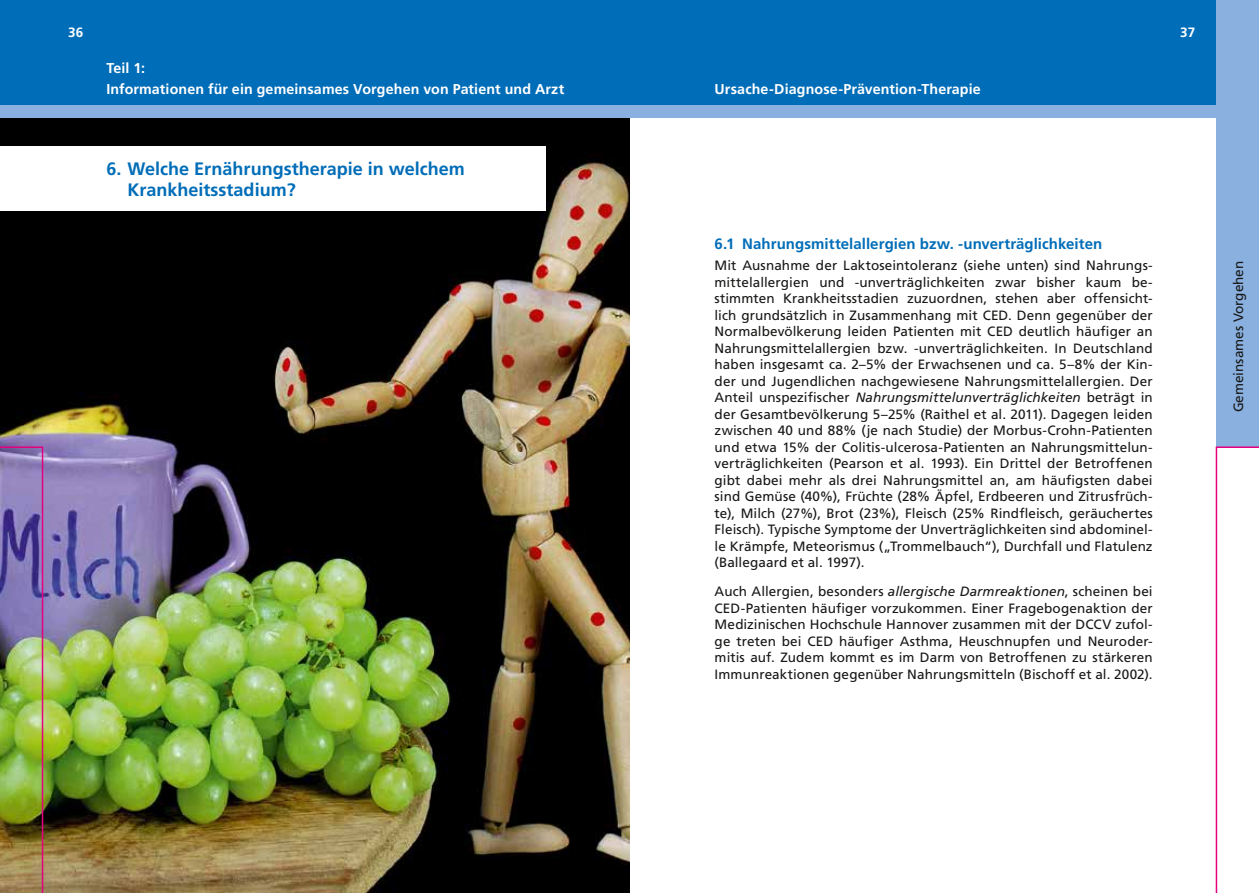
<style>
.page{position:relative;width:1259px;height:893px;background:#fff}
.page>*{position:absolute;margin:0;border:0;box-sizing:border-box;transform-origin:0 0}
.t1{font:700 18px/21px "Frutiger LT Std";color:#006db8}
.t2{font:700 15px "Frutiger LT Std";letter-spacing:.005em;color:#006db8}
.t3{font:700 14.25px/21px "Frutiger LT Std";letter-spacing:.01em;color:#fff}
.t4{font:13.5px/16.5px "Frutiger LT Std";letter-spacing:.005em;color:#181716;text-align:justify}
.t5{font:700 13.5px "Frutiger LT Std";color:#fff}
.s1{font-style:italic}
</style>
<div class="page">
<img style="left:0;top:118px;width:629px;height:775px">
<div style="left:0;top:146px;width:546px;height:64px;background:#fff"></div>
<div style="left:617px;top:0;width:642px;height:106px;background:#006db8"></div>
<div style="left:617px;top:105px;width:642px;height:13px;background:#89b0de"></div>
<div style="left:1216px;top:0;width:43px;height:446px;background:#89b0de"></div>
<svg style="left:1215px;top:446px;width:44px;height:447px"></svg>
<div style="left:0;top:0;width:642px;height:106px;background:#006db8"></div>
<div style="left:0;top:105px;width:642px;height:13px;background:#89b0de"></div>
<img style="left:0;top:446px;width:43px;height:447px">
<p class="t5" style="left:68px;top:25px;width:17px">36</p>
<p class="t3" style="left:106px;top:57px;width:459px">Teil 1:<br>Informationen für ein gemeinsames Vorgehen von Patient und Arzt</p>
<h1 class="t1" style="left:128px;top:158px;width:339px;text-indent:-21px">6. Welche Ernährungstherapie in welchem<br>Krankheitsstadium?</h1>
<p class="t3" style="left:714px;top:78px;width:268px">Ursache-Diagnose-Prävention-Therapie</p>
<p class="t5" style="left:1180px;top:25px;width:17px">37</p>
<p class="t2" style="left:714px;top:235px;width:389px">6.1 Nahrungsmittelallergien bzw. -unverträglichkeiten</p>
<p class="t4" style="left:714px;top:257px;width:440px">Mit Ausnahme der Laktoseintoleranz (siehe unten) sind Nahrungs&shy;mittelallergien und -unverträglichkeiten zwar bisher kaum be&shy;stimmten Krankheitsstadien zuzuordnen, stehen aber offensicht&shy;lich grundsätzlich in Zusammenhang mit CED. Denn gegenüber der Normalbevölkerung leiden Patienten mit CED deutlich häufiger an Nahrungsmittelallergien bzw. -unverträglichkeiten. In Deutschland haben insgesamt ca. 2–5% der Erwachsenen und ca. 5–8% der Kin&shy;der und Jugendlichen nachgewiesene Nahrungsmittelallergien. Der Anteil unspezifischer <span class="s1">Nahrungsmittelunverträglichkeiten</span> beträgt in der Gesamtbevölkerung 5–25% (Raithel et al. 2011). Dagegen leiden zwischen 40 und 88% (je nach Studie) der Morbus-Crohn-Patienten und etwa 15% der Colitis-ulcerosa-Patienten an Nahrungsmittelun&shy;verträglichkeiten (Pearson et al. 1993). Ein Drittel der Betroffenen gibt dabei mehr als drei Nahrungsmittel an, am häufigsten dabei sind Gemüse (40%), Früchte (28% Äpfel, Erdbeeren und Zitrusfrüch&shy;te), Milch (27%), Brot (23%), Fleisch (25% Rindfleisch, geräuchertes Fleisch). Typische Symptome der Unverträglichkeiten sind abdominel&shy;le Krämpfe, Meteorismus („Trommelbauch“), Durchfall und Flatulenz (Ballegaard et al. 1997).</p>
<p class="t4" style="left:714px;top:583px;width:440px">Auch Allergien, besonders <span class="s1">allergische Darmreaktionen</span>, scheinen bei CED-Patienten häufiger vorzukommen. Einer Fragebogenaktion der Medizinischen Hochschule Hannover zusammen mit der DCCV zufol&shy;ge treten bei CED häufiger Asthma, Heuschnupfen und Neuroder&shy;mitis auf. Zudem kommt es im Darm von Betroffenen zu stärkeren Immunreaktionen gegenüber Nahrungsmitteln (Bischoff et al. 2002).</p>
<p class="t4" style="left:1230px;top:412px;width:153px;rotate:-90deg">Gemeinsames Vorgehen</p>
</div>
